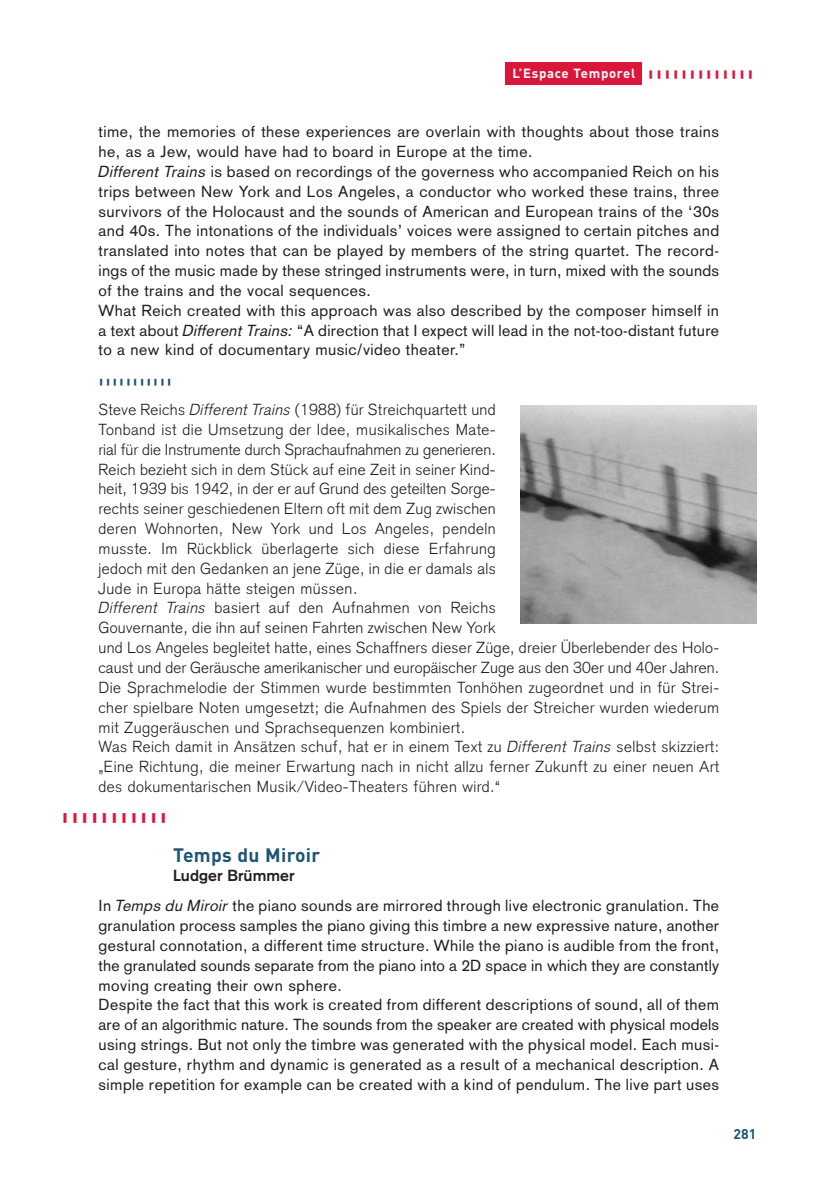
<style>
.page{position:relative;width:818px;height:1199px;background:#fff}
.page>*{position:absolute;margin:0;border:0;box-sizing:border-box;transform-origin:0 0}
.t1{font:700 19.25px "DIN";letter-spacing:.015em;color:#1d5576}
.t2{font:15.75px/19.8px "Basic Commercial";letter-spacing:.03em;color:#231f20}
.t3{font:300 15.75px/19.8px "Basic Commercial";letter-spacing:.03em;color:#231f20}
.t4{font:700 14px "DIN";color:#1d5576}
.t5{font:700 13.12px "DIN";letter-spacing:.055em;color:#fff}
.t6{font:700 11.38px "DIN";color:#db163b;scale:2 1}
.t7{font:700 7.88px "DIN";color:#1d5576;scale:2 1}
.s1{font-size:9.62px;color:#db163b}
.s2{font-style:italic}
.s3{font-weight:700}
</style>
<div class="page">
<div style="left:505px;top:63px;width:137px;height:22px;background:#db163b"></div>
<img style="left:520px;top:405px;width:236px;height:218px">
<p class="t5" style="left:512px;top:68px;width:243px">L’Espace Temporel <span class="s1">|||||||||||||</span></p>
<p class="t2" style="left:98px;top:124px;width:622px">time, the memories of these experiences are overlain with thoughts about those trains he, as a Jew, would have had to board in Europe at the time.<br><span class="s2">Different Trains</span> is based on recordings of the governess who accompanied Reich on his trips between New York and Los Angeles, a conductor who worked these trains, three survivors of the Holocaust and the sounds of American and European trains of the ‘30s and 40s. The intonations of the individuals’ voices were assigned to certain pitches and translated into notes that can be played by members of the string quartet. The record&shy;ings of the music made by these stringed instruments were, in turn, mixed with the sounds of the trains and the vocal sequences.<br>What Reich created with this approach was also described by the composer himself in a text about <span class="s2">Different Trains:</span> “A direction that I expect will lead in the not-too-distant future to a new kind of documentary music/video theater.”</p>
<p class="t7" style="left:98px;top:379px;width:38px">|||||||||||</p>
<p class="t3" style="left:98px;top:402px;width:622px">Steve Reichs <span class="s2">Different Trains</span> (1988) für Streichquartett und<br>Tonband ist die Umsetzung der Idee, musikalisches Mate-<br>rial für die Instrumente durch Sprachaufnahmen zu generieren.<br>Reich bezieht sich in dem Stück auf eine Zeit in seiner Kind-<br>heit, 1939 bis 1942, in der er auf Grund des geteilten Sorge-<br>rechts seiner geschiedenen Eltern oft mit dem Zug zwischen<br>deren Wohnorten, New York und Los Angeles, pendeln<br>musste. Im Rückblick überlagerte sich diese Erfahrung<br>jedoch mit den Gedanken an jene Züge, in die er damals als<br>Jude in Europa hätte steigen müssen.<br><span class="s2">Different Trains</span> basiert auf den Aufnahmen von Reichs<br>Gouvernante, die ihn auf seinen Fahrten zwischen New York<br>und Los Angeles begleitet hatte, eines Schaffners dieser Züge, dreier Überlebender des Holo&shy;caust und der Geräusche amerikanischer und europäischer Zuge aus den 30er und 40er Jahren.<br>Die Sprachmelodie der Stimmen wurde bestimmten Tonhöhen zugeordnet und in für Strei&shy;cher spielbare Noten umgesetzt; die Aufnahmen des Spiels der Streicher wurden wiederum mit Zuggeräuschen und Sprachsequenzen kombiniert.<br>Was Reich damit in Ansätzen schuf, hat er in einem Text zu <span class="s2">Different Trains</span> selbst skizziert: „Eine Richtung, die meiner Erwartung nach in nicht allzu ferner Zukunft zu einer neuen Art des dokumentarischen Musik/Video-Theaters führen wird.“</p>
<p class="t6" style="left:61px;top:813px;width:55px">|||||||||||</p>
<p class="t1" style="left:173px;top:846px;width:149px">Temps du Miroir</p>
<p class="t2" style="left:98px;top:863px;width:622px;line-height:29.8px;text-indent:74px"><span class="s3">Ludger Brümmer<br></span>In <span class="s2">Temps du Miroir</span> the piano sounds are mirrored through live electronic granulation. The</p>
<p class="t2" style="left:98px;top:918px;width:622px">granulation process samples the piano giving this timbre a new expressive nature, another gestural connotation, a different time structure. While the piano is audible from the front, the granulated sounds separate from the piano into a 2D space in which they are constantly moving creating their own sphere.<br>Despite the fact that this work is created from different descriptions of sound, all of them are of an algorithmic nature. The sounds from the speaker are created with physical models using strings. But not only the timbre was generated with the physical model. Each musi&shy;cal gesture, rhythm and dynamic is generated as a result of a mechanical description. A simple repetition for example can be created with a kind of pendulum. The live part uses</p>
<p class="t4" style="left:733px;top:1128px;width:24px">281</p>
</div>
